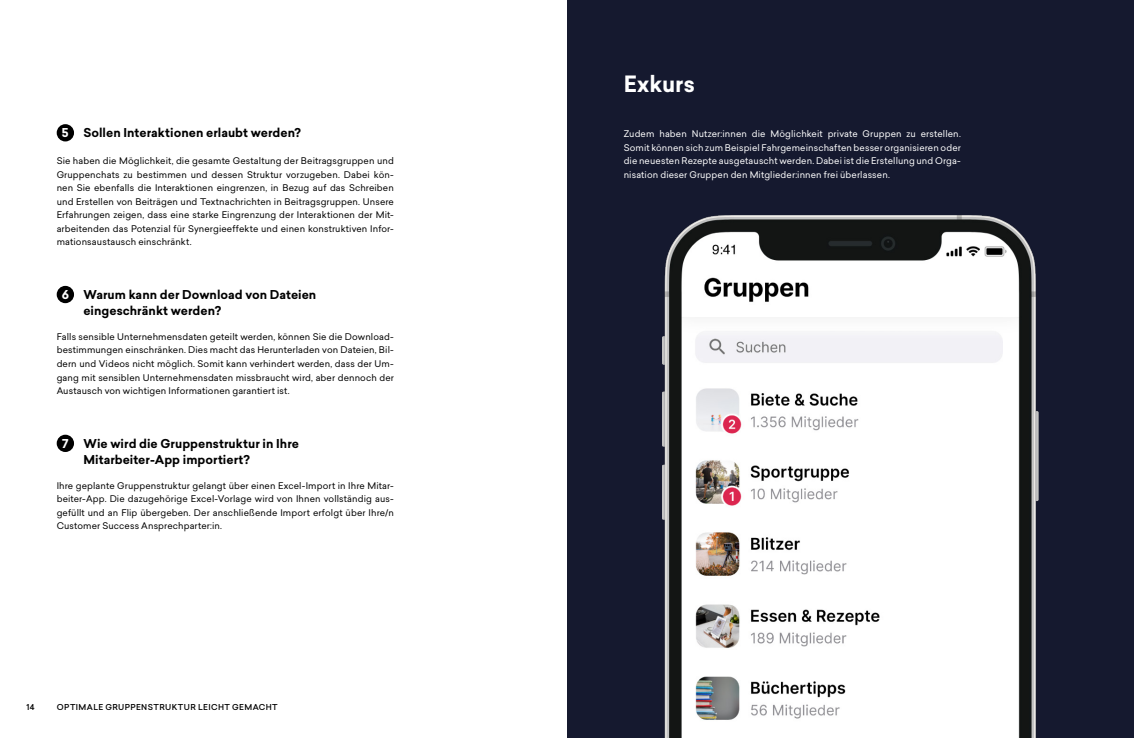
<style>
.page{position:relative;width:1134px;height:738px;background:#fff}
.page>*{position:absolute;margin:0;border:0;box-sizing:border-box;transform-origin:0 0}
.t1{font:700 22px "Sailec";color:#fff}
.t2{font:700 12px/15.6px "Sailec";color:#000}
.t3{font:700 12px "Sailec";color:#fff}
.t4{font:9px/13.5px "Sailec";letter-spacing:.015em;color:#000;text-align:justify}
.t5{font:9px/13.5px "Sailec";letter-spacing:.015em;color:#fff;text-align:justify}
.t6{font:500 8px "Sailec";letter-spacing:.05em;color:#000}
</style>
<div class="page">
<div style="left:57px;top:285px;width:17px;height:18px;background:#000;border-radius:50%"></div>
<div style="left:57px;top:434px;width:17px;height:17px;background:#000;border-radius:50%"></div>
<div style="left:57px;top:124px;width:17px;height:17px;background:#000;border-radius:50%"></div>
<div style="left:567px;top:0;width:567px;height:737px;background:#15192f"></div>
<img style="left:662px;top:215px;width:376px;height:522px">
<h1 class="t1" style="left:624px;top:68px;width:73px">Exkurs</h1>
<h2 class="t2" style="left:83px;top:125px;width:219px">Sollen Interaktionen erlaubt werden?</h2>
<h2 class="t3" style="left:62px;top:124px;width:8px">5</h2>
<p class="t5" style="left:624px;top:127px;width:339px">Zudem haben Nutzer:innen die Möglichkeit private Gruppen zu erstellen.<br>Somit können sich zum Beispiel Fahrgemeinschaften besser organisieren oder die neuesten Rezepte ausgetauscht werden. Dabei ist die Erstellung und Orga&shy;nisation dieser Gruppen den Mitglieder:innen frei überlassen.</p>
<p class="t4" style="left:57px;top:154px;width:339px">Sie haben die Möglichkeit, die gesamte Gestaltung der Beitragsgruppen und Gruppenchats zu bestimmen und dessen Struktur vorzugeben. Dabei kön&shy;nen Sie ebenfalls die Interaktionen eingrenzen, in Bezug auf das Schreiben und Erstellen von Beiträgen und Textnachrichten in Beitragsgruppen. Unsere Erfahrungen zeigen, dass eine starke Eingrenzung der Interaktionen der Mit&shy;arbeitenden das Potenzial für Synergieeffekte und einen konstruktiven Infor&shy;mationsaustausch einschränkt.</p>
<h2 class="t3" style="left:62px;top:286px;width:9px">6</h2>
<h2 class="t2" style="left:83px;top:287px;width:234px">Warum kann der Download von Dateien eingeschränkt werden?</h2>
<p class="t4" style="left:57px;top:329px;width:339px">Falls sensible Unternehmensdaten geteilt werden, können Sie die Download&shy;bestimmungen einschränken. Dies macht das Herunterladen von Dateien, Bil&shy;dern und Videos nicht möglich. Somit kann verhindert werden, dass der Um&shy;gang mit sensiblen Unternehmensdaten missbraucht wird, aber dennoch der Austausch von wichtigen Informationen garantiert ist.</p>
<h2 class="t3" style="left:62px;top:434px;width:8px">7</h2>
<h2 class="t2" style="left:83px;top:436px;width:217px">Wie wird die Gruppenstruktur in Ihre<br>Mitarbeiter-App importiert?</h2>
<p class="t4" style="left:57px;top:478px;width:339px">Ihre geplante Gruppenstruktur gelangt über einen Excel-Import in Ihre Mitar&shy;beiter-App. Die dazugehörige Excel-Vorlage wird von Ihnen vollständig aus&shy;gefüllt und an Flip übergeben. Der anschließende Import erfolgt über Ihre/n Customer Success Ansprechparter:in.</p>
<p class="t6" style="left:27px;top:701px;width:10px">14</p>
<p class="t6" style="left:57px;top:701px;width:222px">OPTIMALE GRUPPENSTRUKTUR LEICHT GEMACHT</p>
</div>
